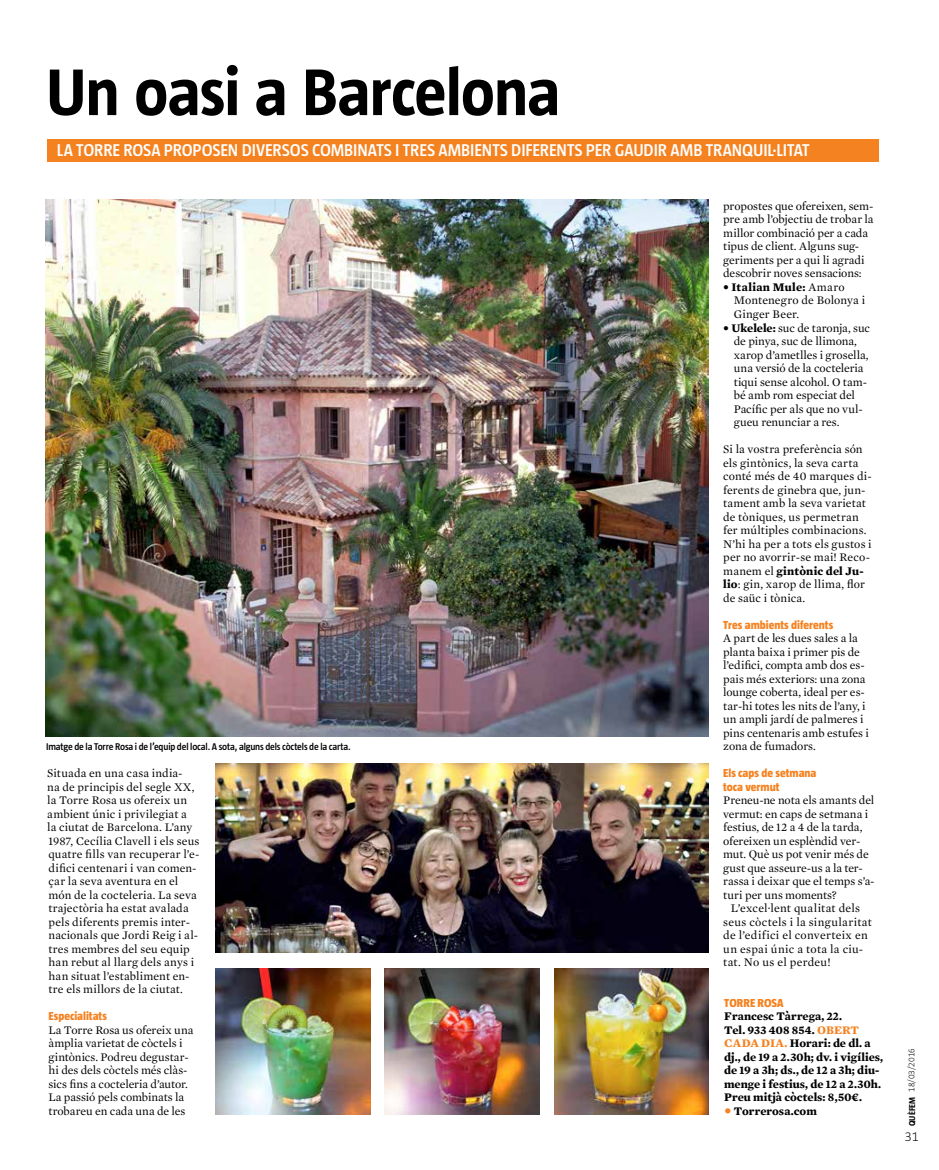
<style>
.page{position:relative;width:939px;height:1170px;background:#fff}
.page>*{position:absolute;margin:0;border:0;box-sizing:border-box;transform-origin:0 0}
.t1{font:700 67.5px "Taz Barcelona";letter-spacing:-.015em;color:#000}
.t2{font:600 17.5px "Taz Barcelona";letter-spacing:-.005em;color:#fff}
.t3{font:300 13.12px "Taz Barcelona";color:#000}
.t4{font:11.88px/13.5px "Mercury Text G1";color:#000}
.t5{font:700 11.88px/13.5px "Mercury Text G1";color:#000}
.t6{font:11.88px/13.5px "Mercury Text G1";letter-spacing:.02em;color:#000}
.t7{font:800 11.88px/13.5px "Taz Barcelona";color:#f58220}
.t8{font:600 10px "Taz Barcelona";letter-spacing:-.015em;color:#000}
.t9{font:300 8.75px "Taz Barcelona";color:#000}
.s1{font-weight:700}
.s2{color:#f58220}
.s3{font-family:"Taz Barcelona";font-size:13.75px;color:#f58220}
</style>
<div class="page">
<div style="left:47px;top:139px;width:832px;height:23px;background:#f58220"></div>
<img style="left:45px;top:200px;width:663px;height:536px">
<img style="left:216px;top:763px;width:492px;height:189px">
<img style="left:385px;top:968px;width:154px;height:146px">
<img style="left:554px;top:968px;width:155px;height:146px">
<img style="left:216px;top:968px;width:154px;height:146px">
<h1 class="t1" style="left:46px;top:56px;width:516px">Un oasi a Barcelona</h1>
<h2 class="t2" style="left:57px;top:141px;width:727px">LA TORRE ROSA PROPOSEN DIVERSOS COMBINATS I TRES AMBIENTS DIFERENTS PER GAUDIR AMB TRANQUIL·LITAT</h2>
<p class="t8" style="left:46px;top:741px;width:306px">IMATGE DE LA TORRE ROSA I DE L’EQUIP DEL LOCAL. A SOTA, ALGUNS DELS CÒCTELS DE LA CARTA.</p>
<p class="t4" style="left:47px;top:766px;width:154px">Situada en una casa india-<br>na de principis del segle XX, la Torre Rosa us ofereix un ambient únic i privilegiat a<br>la ciutat de Barcelona. L’any<br>1987, Cecília Clavell i els seus quatre fills van recuperar l’e&shy;difici centenari i van comen&shy;çar la seva aventura en el món de la cocteleria. La seva trajectòria ha estat avalada pels diferents premis inter&shy;nacionals que Jordi Reig i al&shy;tres membres del seu equip han rebut al llarg dels anys i han situat l’establiment en&shy;tre els millors de la ciutat.</p>
<p class="t7" style="left:49px;top:1009px;width:60px">Especialitats</p>
<p class="t4" style="left:49px;top:1023px;width:146px">La Torre Rosa us ofereix una àmplia varietat de còctels i gintònics. Podreu degustar&shy;hi des dels còctels més clàs&shy;sics fins a cocteleria d’autor.<br>La passió pels combinats la trobareu en cada una de les</p>
<p class="t4" style="left:723px;top:199px;width:152px">propostes que ofereixen, sem&shy;pre amb l’objectiu de trobar la millor combinació per a cada tipus de client. Alguns sug&shy;geriments per a qui li agradi descobrir noves sensacions:</p>
<p class="t4" style="left:734px;top:280px;width:133px;text-indent:-11px"><span class="s1">• Italian Mule:</span> Amaro<br>Montenegro de Bolonya i<br>Ginger Beer.</p>
<p class="t4" style="left:734px;top:321px;width:138px;text-indent:-11px"><span class="s1">• Ukelele:</span> suc de taronja, suc de pinya, suc de llimona, xarop d’ametlles i grosella, una versió de la cocteleria tiqui sense alcohol. O tam&shy;bé amb rom especiat del<br>Pacífic per als que no vul&shy;gueu renunciar a res.</p>
<p class="t4" style="left:723px;top:442px;width:150px">Si la vostra preferència són els gintònics, la seva carta conté més de 40 marques di&shy;ferents de ginebra que, jun&shy;tament amb la seva varietat de tòniques, us permetran fer múltiples combinacions.<br>N’hi ha per a tots els gustos i per no avorrir-se mai! Reco&shy;manem el <span class="s1">gintònic del Ju&shy;lio</span>: gin, xarop de llima, flor de saüc i tònica.</p>
<p class="t7" style="left:723px;top:618px;width:112px">Tres ambients diferents</p>
<p class="t4" style="left:723px;top:631px;width:147px">A part de les dues sales a la planta baixa i primer pis de l’edifici, compta amb dos es&shy;pais més exteriors: una zona lounge coberta, ideal per es&shy;tar-hi totes les nits de l’any, i un ampli jardí de palmeres i pins centenaris amb estufes i zona de fumadors.</p>
<p class="t7" style="left:723px;top:766px;width:95px">Els caps de setmana toca vermut</p>
<p class="t4" style="left:723px;top:793px;width:153px">Preneu-ne nota els amants del vermut: en caps de setmana i festius, de 12 a 4 de la tarda, ofereixen un esplèndid ver&shy;mut. Què us pot venir més de gust que asseure-us a la ter&shy;rassa i deixar que el temps s’a&shy;turi per uns moments?</p>
<p class="t6" style="left:723px;top:901px;width:150px;text-indent:8px">L’excel·lent qualitat dels seus còctels i la singularitat de l’edifici el converteix en un espai únic a tota la ciu&shy;tat. No us el perdeu!</p>
<p class="t7" style="left:724px;top:995px;width:61px">TORRE ROSA</p>
<p class="t5" style="left:724px;top:1009px;width:161px">Francesc Tàrrega, 22.<br>Tel. 933 408 854. <span class="s2">OBERT<br>CADA DIA.</span> Horari: de dl. a dj., de 19 a 2.30h; dv. i vigílies, de 19 a 3h; ds., de 12 a 3h; diu&shy;menge i festius, de 12 a 2.30h.<br>Preu mitjà còctels: 8,50€.</p>
<p class="t5" style="left:724px;top:1103px;width:94px"><span class="s3">•</span> Torrerosa.com</p>
<p class="t9" style="left:907px;top:1125px;width:79px;rotate:-90deg"><span class="s1">QUÈFEM</span> 18/03/2016</p>
<p class="t3" style="left:905px;top:1129px;width:15px">31</p>
</div>
